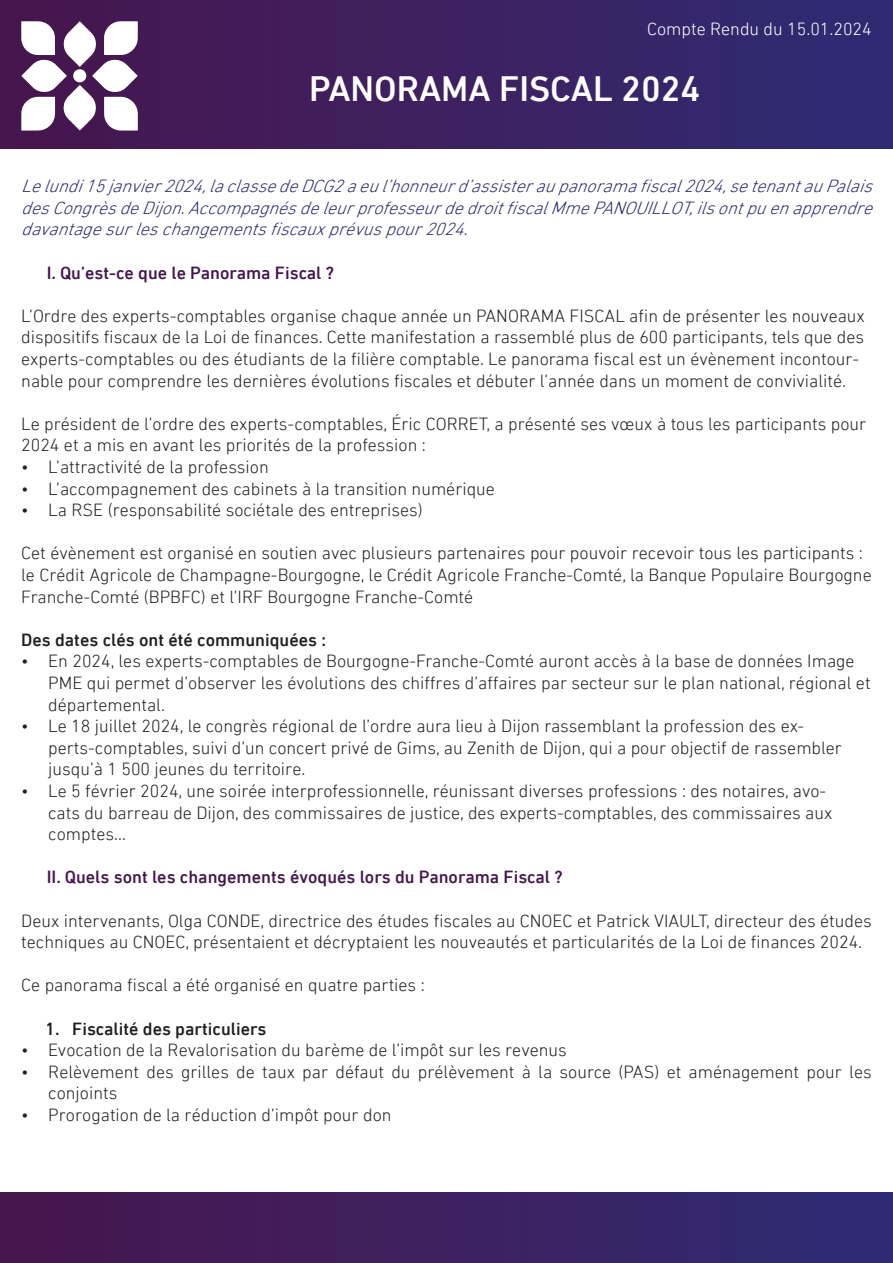
<style>
.page{position:relative;width:893px;height:1263px;background:#fff}
.page>*{position:absolute;margin:0;border:0;box-sizing:border-box;transform-origin:0 0}
.t1{font:500 36px "DIN Next LT Pro";color:#fff}
.t2{font:300 18px/21.6px "DIN Next LT Pro";color:#231f20}
.t3{font:italic 300 18px/21.6px "DIN Next LT Pro";color:#2b2c72;text-align:justify}
.t4{font:500 18px "DIN Next LT Pro";color:#231f20}
.t5{font:500 18px "DIN Next LT Pro";color:#46184e}
.t6{font:500 18px "DIN Next LT Pro";color:#45164e}
.t7{font:300 18px "DIN Next LT Pro";color:#fff}
</style>
<div class="page">
<div style="left:1px;top:1px;width:891px;height:147px;background:linear-gradient(to right,#49154d,#2f2c73)"></div>
<div style="left:0;top:1193px;width:893px;height:70px;background:linear-gradient(to right,#49154d,#2f2c73)"></div>
<svg style="left:21px;top:21px;width:117px;height:110px"></svg>
<div style="left:73px;top:69px;width:13px;height:13px;background:#fff;border-radius:50%"></div>
<p class="t7" style="left:647px;top:18px;width:226px">Compte Rendu du 15.01.2024</p>
<p class="t1" style="left:309px;top:68px;width:393px">PANORAMA FISCAL 2024</p>
<p class="t3" style="left:21px;top:175px;width:859px">Lelundi15janvier2024,laclassedeDCG2aeul’honneurd’assisteraupanoramafiscal2024,setenantauPalais desCongrèsdeDijon.AccompagnésdeleurprofesseurdedroitfiscalMmePANOUILLOT,ilsontpuenapprendre davantagesurleschangementsfiscauxprévuspour2024.</p>
<p class="t6" style="left:47px;top:262px;width:289px">I. Qu’est-ce que le Panorama Fiscal ?</p>
<p class="t2" style="left:21px;top:305px;width:845px">L’Ordre des experts-comptables organise chaque année un PANORAMA FISCAL afin de présenter les nouveaux dispositifs fiscaux de la Loi de finances. Cette manifestation a rassemblé plus de 600 participants, tels que des experts-comptables ou des étudiants de la filière comptable. Le panorama fiscal est un évènement incontour&shy;nable pour comprendre les dernières évolutions fiscales et débuter l’année dans un moment de convivialité.</p>
<p class="t2" style="left:21px;top:413px;width:846px">Le président de l’ordre des experts-comptables, Éric CORRET, a présenté ses vœux à tous les participants pour<br>2024 et a mis en avant les priorités de la profession :</p>
<p class="t2" style="left:21px;top:456px;width:249px">• L’attractivité de la profession</p>
<p class="t2" style="left:21px;top:477px;width:475px">• L’accompagnement des cabinets à la transition numérique</p>
<p class="t2" style="left:21px;top:499px;width:403px">• La RSE (responsabilité sociétale des entreprises)</p>
<p class="t2" style="left:21px;top:542px;width:852px">Cet évènement est organisé en soutien avec plusieurs partenaires pour pouvoir recevoir tous les participants : le Crédit Agricole de Champagne-Bourgogne, le Crédit Agricole Franche-Comté, la Banque Populaire Bourgogne<br>Franche-Comté (BPBFC) et l’IRF Bourgogne Franche-Comté</p>
<p class="t4" style="left:21px;top:629px;width:306px">Des dates clés ont été communiquées :</p>
<p class="t2" style="left:48px;top:650px;width:824px;text-indent:-27px">• En 2024, les experts-comptables de Bourgogne-Franche-Comté auront accès à la base de données Image<br>PME qui permet d’observer les évolutions des chiffres d’affaires par secteur sur le plan national, régional et départemental.</p>
<p class="t2" style="left:48px;top:715px;width:795px;text-indent:-27px">• Le 18 juillet 2024, le congrès régional de l’ordre aura lieu à Dijon rassemblant la profession des ex&shy;perts-comptables, suivi d’un concert privé de Gims, au Zenith de Dijon, qui a pour objectif de rassembler jusqu’à 1 500 jeunes du territoire.</p>
<p class="t2" style="left:48px;top:780px;width:786px;text-indent:-27px">• Le 5 février 2024, une soirée interprofessionnelle, réunissant diverses professions : des notaires, avo&shy;cats du barreau de Dijon, des commissaires de justice, des experts-comptables, des commissaires aux comptes…</p>
<p class="t5" style="left:47px;top:867px;width:517px">II. Quels sont les changements évoqués lors du Panorama Fiscal ?</p>
<p class="t2" style="left:21px;top:909px;width:852px">Deux intervenants, Olga CONDE, directrice des études fiscales au CNOEC et Patrick VIAULT, directeur des études techniques au CNOEC, présentaient et décryptaient les nouveautés et particularités de la Loi de finances 2024.</p>
<p class="t2" style="left:21px;top:974px;width:405px">Ce panorama fiscal a été organisé en quatre parties :</p>
<p class="t4" style="left:45px;top:1018px;width:223px">1. Fiscalité des particuliers</p>
<p class="t2" style="left:21px;top:1039px;width:547px">• Evocation de la Revalorisation du barème de l’impôt sur les revenus</p>
<p class="t2" style="left:48px;top:1061px;width:825px;text-indent:-27px">• Relèvement des grilles de taux par défaut du prélèvement à la source (PAS) et aménagement pour les conjoints</p>
<p class="t2" style="left:21px;top:1104px;width:372px">• Prorogation de la réduction d’impôt pour don</p>
</div>
